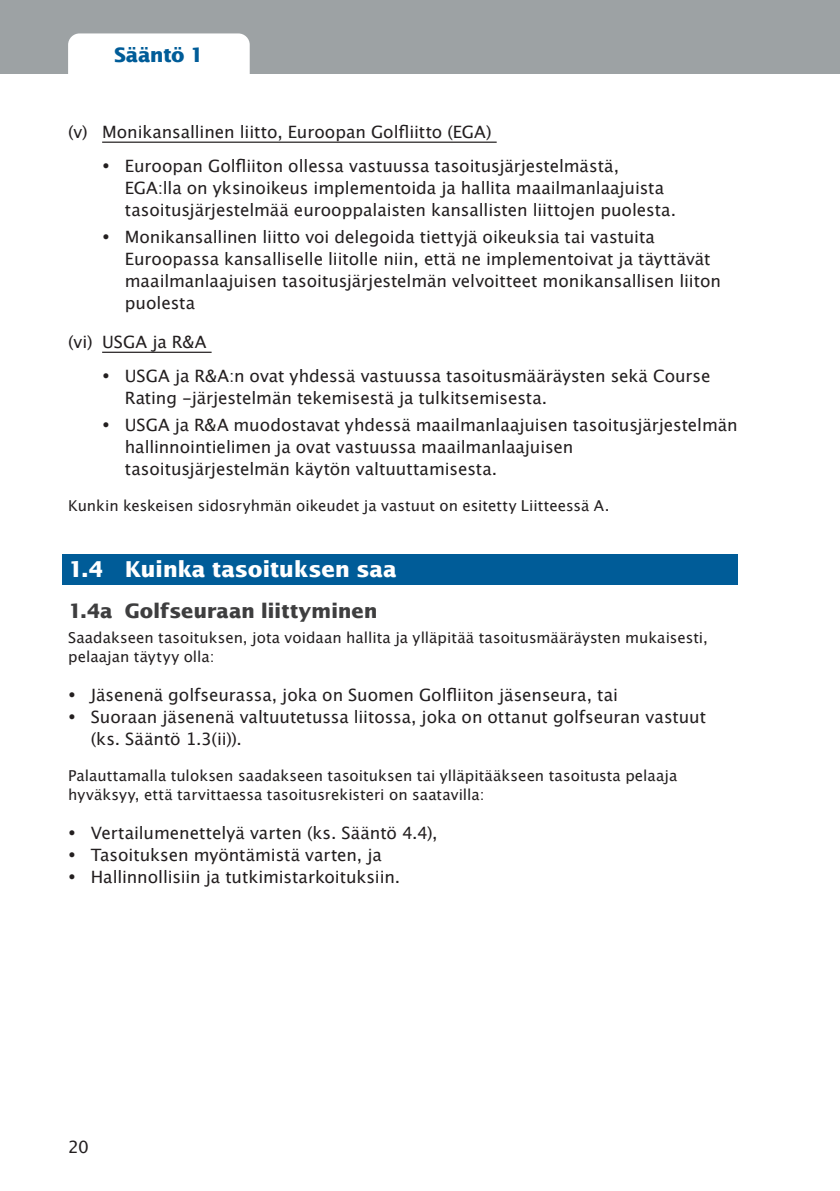
<style>
.page{position:relative;width:840px;height:1191px;background:#fff}
.page>*{position:absolute;margin:0;border:0;box-sizing:border-box;transform-origin:0 0}
.t1{font:700 22px "Lucida San";letter-spacing:-.02em;color:#fff}
.t2{font:700 20px "Lucida San";letter-spacing:-.015em;color:#3e3e3f}
.Section_name{font:700 20px "Lucida San";letter-spacing:-.03em;color:#005c98}
.t3{font:17px/22px "Lucida San Rom";letter-spacing:-.005em;color:#231f20}
.Table_text_7_5_9_5{font:15px/19px "Lucida San Rom";color:#231f20}
</style>
<div class="page">
<div style="left:0;top:0;width:839px;height:74px;background:#9da2a4"></div>
<div style="left:68px;top:33px;width:181px;height:41px;background:#fff"></div>
<hr style="left:102px;top:142px;width:394px;height:1px;background:#231f20">
<hr style="left:102px;top:352px;width:109px;height:1px;background:#231f20">
<div style="left:62px;top:554px;width:675px;height:30px;background:#005c98"></div>
<p class="Section_name" style="left:114px;top:41px;width:91px">Sääntö 1</p>
<p class="t3" style="left:68px;top:121px;width:425px">(v) Monikansallinen liitto, Euroopan Golfliitto (EGA)</p>
<p class="t3" style="left:125px;top:155px;width:552px;text-indent:-23px">• Euroopan Golfliiton ollessa vastuussa tasoitusjärjestelmästä,<br>EGA:lla on yksinoikeus implementoida ja hallita maailmanlaajuista tasoitusjärjestelmää eurooppalaisten kansallisten liittojen puolesta.</p>
<p class="t3" style="left:125px;top:226px;width:597px;text-indent:-23px">• Monikansallinen liitto voi delegoida tiettyjä oikeuksia tai vastuita Euroopassa kansalliselle liitolle niin, että ne implementoivat ja täyttävät maailmanlaajuisen tasoitusjärjestelmän velvoitteet monikansallisen liiton puolesta</p>
<p class="t3" style="left:68px;top:331px;width:140px">(vi) USGA ja R&amp;A</p>
<p class="t3" style="left:125px;top:365px;width:587px;text-indent:-23px">• USGA ja R&amp;A:n ovat yhdessä vastuussa tasoitusmääräysten sekä Course<br>Rating -järjestelmän tekemisestä ja tulkitsemisesta.</p>
<p class="t3" style="left:125px;top:414px;width:614px;text-indent:-23px">• USGA ja R&amp;A muodostavat yhdessä maailmanlaajuisen tasoitusjärjestelmän hallinnointielimen ja ovat vastuussa maailmanlaajuisen tasoitusjärjestelmän käytön valtuuttamisesta.</p>
<p class="Table_text_7_5_9_5" style="left:68px;top:497px;width:542px">Kunkin keskeisen sidosryhmän oikeudet ja vastuut on esitetty Liitteessä A.</p>
<h2 class="t1" style="left:68px;top:554px;width:330px">1.4 Kuinka tasoituksen saa</h2>
<h3 class="t2" style="left:68px;top:597px;width:311px">1.4a Golfseuraan liittyminen</h3>
<p class="Table_text_7_5_9_5" style="left:68px;top:628px;width:641px">Saadakseen tasoituksen, jota voidaan hallita ja ylläpitää tasoitusmääräysten mukaisesti, pelaajan täytyy olla:</p>
<p class="t3" style="left:68px;top:684px;width:551px">• Jäsenenä golfseurassa, joka on Suomen Golfliiton jäsenseura, tai</p>
<p class="t3" style="left:91px;top:706px;width:616px;text-indent:-23px">• Suoraan jäsenenä valtuutetussa liitossa, joka on ottanut golfseuran vastuut (ks. Sääntö 1.3(ii)).</p>
<p class="Table_text_7_5_9_5" style="left:68px;top:766px;width:610px">Palauttamalla tuloksen saadakseen tasoituksen tai ylläpitääkseen tasoitusta pelaaja hyväksyy, että tarvittaessa tasoitusrekisteri on saatavilla:</p>
<p class="t3" style="left:68px;top:822px;width:370px">• Vertailumenettelyä varten (ks. Sääntö 4.4),</p>
<p class="t3" style="left:68px;top:844px;width:315px">• Tasoituksen myöntämistä varten, ja</p>
<p class="t3" style="left:68px;top:866px;width:333px">• Hallinnollisiin ja tutkimistarkoituksiin.</p>
<p class="t3" style="left:68px;top:1136px;width:22px">20</p>
</div>
